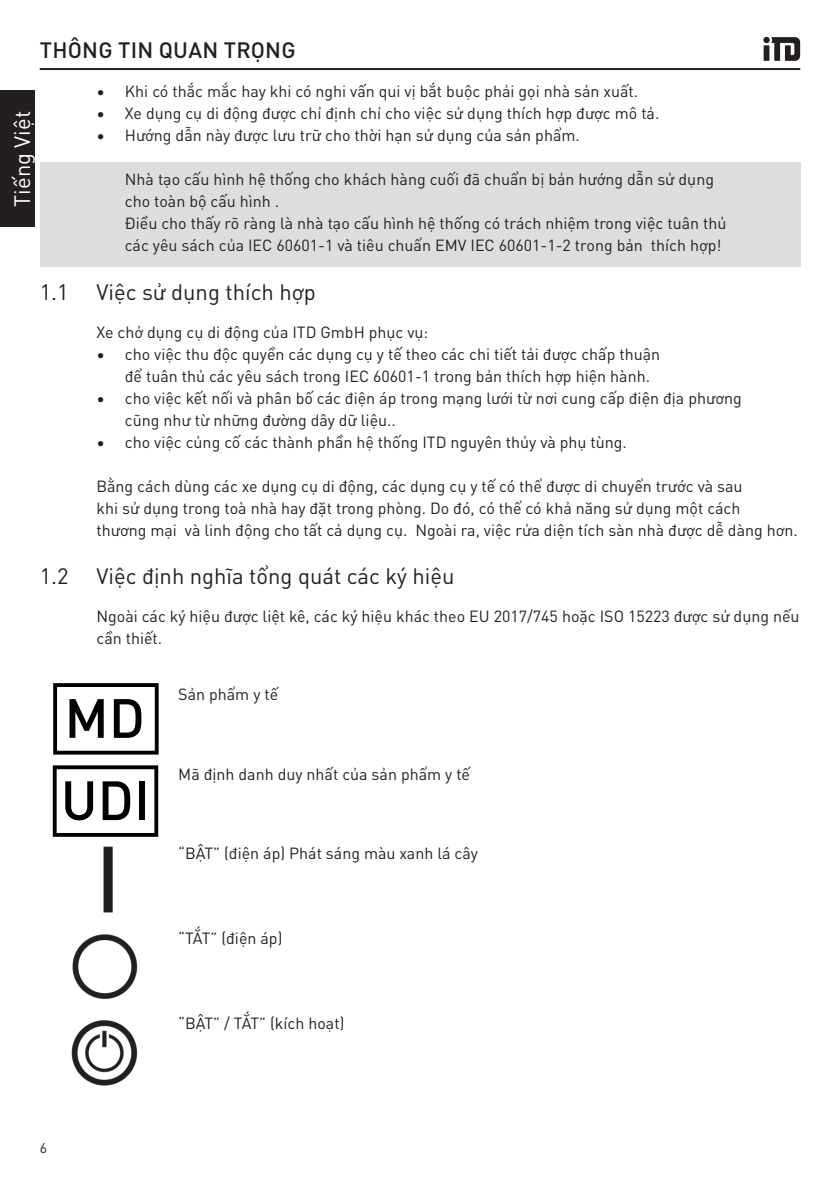
<style>
.page{position:relative;width:840px;height:1191px;background:#fff}
.page>*{position:absolute;margin:0;border:0;box-sizing:border-box;transform-origin:0 0}
.t1{font:500 54.4px "DIN Pro";color:#000001}
.t2{font:22px "DIN Pro";color:#231f20}
.t3{font:500 22px "DIN Pro";letter-spacing:.01em;color:#231f20}
.t4{font:22px "DIN Pro";color:#fff}
.t5{font:16px/22px "DIN Pro";color:#231f20}
.t6{font:14px "DIN Pro";color:#231f20}
</style>
<div class="page">
<hr style="left:40px;top:68px;width:759px;height:2px;background:#231f20">
<svg style="left:763px;top:37px;width:36px;height:24px"></svg>
<div style="left:0;top:91px;width:34px;height:136px;background:#231f20"></div>
<div style="left:40px;top:162px;width:759px;height:38px;background:#dcdddf"></div>
<div style="left:40px;top:184px;width:759px;height:38px;background:#dcdddf"></div>
<div style="left:40px;top:206px;width:759px;height:38px;background:#dcdddf"></div>
<div style="left:40px;top:228px;width:759px;height:38px;background:#dcdddf"></div>
<div style="left:53px;top:683px;width:105px;height:71px;border:4px solid #000001"></div>
<div style="left:53px;top:765px;width:105px;height:72px;border:4px solid #000001"></div>
<img style="left:103px;top:846px;width:10px;height:67px">
<img style="left:72px;top:934px;width:66px;height:66px">
<img style="left:71px;top:1020px;width:67px;height:66px">
<h2 class="t3" style="left:40px;top:33px;width:257px">THÔNG TIN QUAN TRỌNG</h2>
<h2 class="t4" style="left:5px;top:207px;width:97px;rotate:-90deg">Tiếng Việt</h2>
<p class="t5" style="left:96px;top:79px;width:543px">• Khi có thắc mắc hay khi có nghi vấn qui vị bắt buộc phải gọi nhà sản xuất.</p>
<p class="t5" style="left:96px;top:101px;width:564px">• Xe dụng cụ di động được chỉ định chỉ cho việc sử dụng thích hợp được mô tả.</p>
<p class="t5" style="left:96px;top:123px;width:484px">• Hướng dẫn này được lưu trữ cho thời hạn sử dụng của sản phẩm.</p>
<p class="t5" style="left:125px;top:167px;width:602px">Nhà tạo cấu hình hệ thống cho khách hàng cuối đã chuẩn bị bản hướng dẫn sử dụng cho toàn bộ cấu hình .<br>Điều cho thấy rõ ràng là nhà tạo cấu hình hệ thống có trách nhiệm trong việc tuân thủ các yêu sách của IEC 60601-1 và tiêu chuẩn EMV IEC 60601-1-2 trong bản thích hợp!</p>
<h2 class="t2" style="left:40px;top:275px;width:30px">1.1</h2>
<h2 class="t2" style="left:96px;top:275px;width:220px">Việc sử dụng thích hợp</h2>
<p class="t5" style="left:96px;top:320px;width:333px">Xe chở dụng cụ di động của ITD GmbH phục vụ:</p>
<p class="t5" style="left:125px;top:342px;width:536px;text-indent:-28px">• cho việc thu độc quyền các dụng cụ y tế theo các chi tiết tải được chấp thuận để tuân thủ các yêu sách trong IEC 60601-1 trong bản thích hợp hiện hành.</p>
<p class="t5" style="left:125px;top:386px;width:618px;text-indent:-28px">• cho việc kết nối và phân bố các điện áp trong mạng lưới từ nơi cung cấp điện địa phương cũng như từ những đường dây dữ liệu..</p>
<p class="t5" style="left:96px;top:430px;width:531px">• cho việc củng cố các thành phần hệ thống ITD nguyên thủy và phụ tùng.</p>
<p class="t5" style="left:96px;top:474px;width:702px">Bằng cách dùng các xe dụng cụ di động, các dụng cụ y tế có thể được di chuyển trước và sau<br>khi sử dụng trong toà nhà hay đặt trong phòng. Do đó, có thể có khả năng sử dụng một cách<br>thương mại và linh động cho tất cả dụng cụ. Ngoài ra, việc rửa diện tích sàn nhà được dễ dàng hơn.</p>
<h2 class="t2" style="left:40px;top:559px;width:30px">1.2</h2>
<h2 class="t2" style="left:96px;top:559px;width:359px">Việc định nghĩa tổng quát các ký hiệu</h2>
<p class="t5" style="left:96px;top:604px;width:704px">Ngoài các ký hiệu được liệt kê, các ký hiệu khác theo EU 2017/745 hoặc ISO 15223 được sử dụng nếu cần thiết.</p>
<h1 class="t1" style="left:64px;top:676px;width:82px">MD</h1>
<h1 class="t1" style="left:61px;top:758px;width:90px">UDI</h1>
<p class="t5" style="left:178px;top:682px;width:101px">Sản phẩm y tế</p>
<p class="t5" style="left:178px;top:762px;width:293px">Mã định danh duy nhất của sản phẩm y tế</p>
<p class="t5" style="left:178px;top:841px;width:301px">“BẬT” (điện áp) Phát sáng màu xanh lá cây</p>
<p class="t5" style="left:178px;top:926px;width:106px">“TẮT” (điện áp)</p>
<p class="t5" style="left:178px;top:1011px;width:167px">“BẬT” / TẮT” (kích hoạt)</p>
<p class="t6" style="left:40px;top:1137px;width:9px">6</p>
</div>
